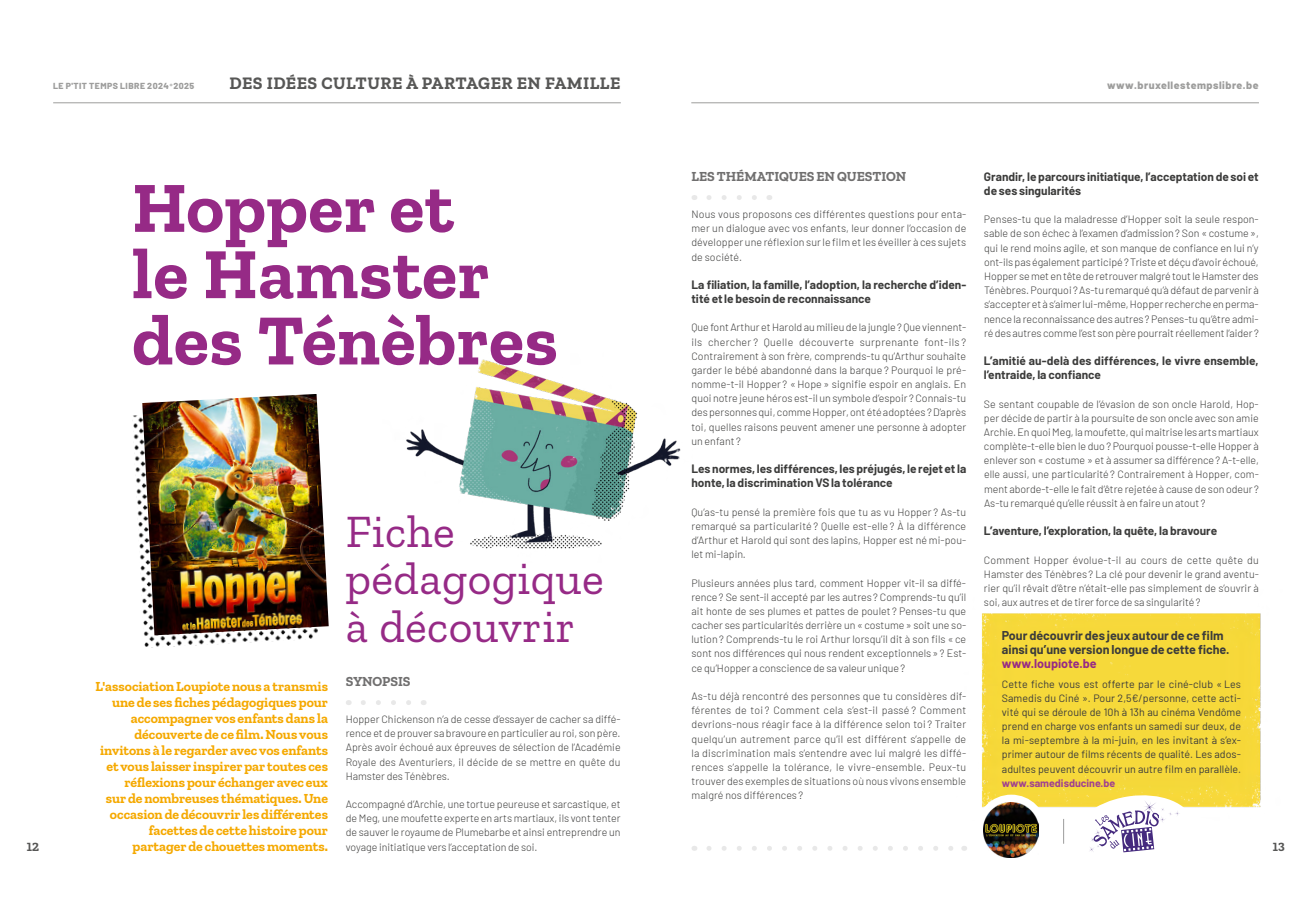
<style>
.page{position:relative;width:1312px;height:904px;background:#fff}
.page>*{position:absolute;margin:0;border:0;box-sizing:border-box;transform-origin:0 0}
.t1{font:700 72px/66.2px "Zilla Slab";letter-spacing:.01em;color:#962a86}
.t2{font:46px/47.5px "Zilla Slab";letter-spacing:.01em;color:#962a86}
.t3{font:700 17.5px "Zilla Slab";letter-spacing:.025em;color:#575756}
.t4{font:700 13.75px/15.9px "Zilla Slab";color:#f5a900;text-align:right}
.t5{font:700 13.75px "Zilla Slab";color:#706f6f}
.t6{font:700 12.5px/14.1px "Barlow";color:#3c3c3b}
.t7{font:700 12.5px "Barlow";color:#962a86}
.t8{font:700 12.5px "Zilla Slab";color:#575756}
.t9{font:700 11.88px/14.1px "Barlow";color:#3c3c3b}
.t10{font:300 10.62px/14.1px "Barlow";color:#3c3c3b;text-align:justify}
.t11{font:10.62px/14.1px "Barlow";letter-spacing:.005em;color:#3c3c3b;text-align:justify}
.t12{font:800 10.62px "Barlow";letter-spacing:.05em;color:#9d9d9c}
.t13{font:700 10.62px "Barlow";color:#9f3f90}
.t14{font:800 8.75px "Barlow";letter-spacing:.05em;color:#9d9d9c}
.s1{font-weight:400}
</style>
<div class="page">
<hr style="left:53px;top:102px;width:567px;height:1px;background:#9d9d9c">
<hr style="left:691px;top:102px;width:567px;height:1px;background:#9d9d9c">
<div style="left:982px;top:613px;width:279px;height:195px;background:#f6d93a"></div>
<div style="left:975px;top:794px;width:71px;height:71px;background:#fff;border-radius:50%"></div>
<img style="left:132px;top:415px;width:181px;height:233px">
<svg style="left:363px;top:700px;width:48px;height:5px"></svg>
<img style="left:142px;top:394px;width:186px;height:241px">
<svg style="left:708px;top:195px;width:49px;height:5px"></svg>
<img style="left:983px;top:802px;width:55px;height:55px">
<img style="left:406px;top:359px;width:275px;height:190px">
<svg style="left:708px;top:846px;width:245px;height:4px"></svg>
<svg style="left:1063px;top:791px;width:133px;height:62px"></svg>
<p class="t14" style="left:53px;top:79px;width:143px">LE P'TIT TEMPS LIBRE 2024<span class="s1">*</span>2025</p>
<h3 class="t3" style="left:229px;top:73px;width:392px">DES IDÉES CULTURE À PARTAGER EN FAMILLE</h3>
<p class="t12" style="left:1106px;top:77px;width:153px">www.bruxellestempslibre.be</p>
<p class="t5" style="left:691px;top:168px;width:216px">LES THÉMATIQUES EN QUESTION</p>
<p class="t10" style="left:691px;top:206px;width:276px">Nous vous proposons ces différentes questions pour enta&shy;mer un dialogue avec vos enfants, leur donner l’occasion de développer une réflexion sur le film et les éveiller à ces sujets de société.</p>
<p class="t9" style="left:691px;top:276px;width:276px">La filiation, la famille, l’adoption, la recherche d’iden&shy;tité et le besoin de reconnaissance</p>
<p class="t10" style="left:691px;top:320px;width:276px">Que font Arthur et Harold au milieu de la jungle? Que viennent&shy;ils chercher ? Quelle découverte surprenante font-ils ?<br>Contrairement à son frère, comprends-tu qu’Arthur souhaite garder le bébé abandonné dans la barque ? Pourquoi le pré&shy;nomme-t-il Hopper ? «Hope » signifie espoir en anglais. En quoi notre jeune héros est-il un symbole d’espoir ? Connais-tu des personnes qui, comme Hopper, ont été adoptées ? D’après toi, quelles raisons peuvent amener une personne à adopter un enfant ?</p>
<p class="t9" style="left:691px;top:461px;width:276px">Les normes, les différences, les préjugés, le rejet et la honte, la discrimination VS la tolérance</p>
<p class="t10" style="left:691px;top:504px;width:276px">Qu’as-tu pensé la première fois que tu as vu Hopper ? As-tu remarqué sa particularité ? Quelle est-elle ? À la différence d’Arthur et Harold qui sont des lapins, Hopper est né mi-pou&shy;let mi-lapin.</p>
<p class="t10" style="left:691px;top:575px;width:276px">Plusieurs années plus tard, comment Hopper vit-il sa diffé&shy;rence? Se sent-il accepté par les autres ? Comprends-tu qu’il ait honte de ses plumes et pattes de poulet ? Penses-tu que cacher ses particularités derrière un «costume» soit une so&shy;lution? Comprends-tu le roi Arthur lorsqu’il dit à son fils «ce sont nos différences qui nous rendent exceptionnels»? Est&shy;ce qu’Hopper a conscience de sa valeur unique?</p>
<p class="t10" style="left:691px;top:688px;width:276px">As-tu déjà rencontré des personnes que tu considères dif&shy;férentes de toi ? Comment cela s’est-il passé ? Comment devrions-nous réagir face à la différence selon toi ? Traiter quelqu’un autrement parce qu’il est différent s’appelle de la discrimination mais s’entendre avec lui malgré les diffé&shy;rences s’appelle la tolérance, le vivre-ensemble. Peux-tu trouver des exemples de situations où nous vivons ensemble malgré nos différences ?</p>
<p class="t9" style="left:983px;top:168px;width:276px">Grandir, le parcours initiatique, l’acceptation de soi et de ses singularités</p>
<p class="t10" style="left:983px;top:211px;width:276px">Penses-tu que la maladresse d’Hopper soit la seule respon&shy;sable de son échec à l’examen d’admission? Son «costume», qui le rend moins agile, et son manque de confiance en lui n’y ont-ils pas également participé? Triste et déçu d’avoir échoué, Hopper se met en tête de retrouver malgré tout le Hamster des Ténèbres. Pourquoi ? As-tu remarqué qu’à défaut de parvenir à s’accepter et à s’aimer lui-même, Hopper recherche en perma&shy;nence la reconnaissance des autres ? Penses-tu qu’être admi&shy;ré des autres comme l’est son père pourrait réellement l’aider ?</p>
<p class="t9" style="left:983px;top:353px;width:276px">L’amitié au-delà des différences, le vivre ensemble, l’entraide, la confiance</p>
<p class="t10" style="left:983px;top:396px;width:276px">Se sentant coupable de l’évasion de son oncle Harold, Hop&shy;per décide de partir à la poursuite de son oncle avec son amie Archie. En quoi Meg, la moufette, qui maitrise les arts martiaux complète-t-elle bien le duo? Pourquoi pousse-t-elle Hopper à enlever son «costume » et à assumer sa différence? A-t-elle, elle aussi, une particularité? Contrairement à Hopper, com&shy;ment aborde-t-elle le fait d’être rejetée à cause de son odeur ?<br>As-tu remarqué qu’elle réussit à en faire un atout ?</p>
<p class="t9" style="left:983px;top:523px;width:235px">L’aventure, l’exploration, la quête, la bravoure</p>
<p class="t10" style="left:983px;top:552px;width:276px">Comment Hopper évolue-t-il au cours de cette quête du Hamster des Ténèbres ? La clé pour devenir le grand aventu&shy;rier qu’il rêvait d’être n’était-elle pas simplement de s’ouvrir à soi, aux autres et de tirer force de sa singularité?</p>
<h1 class="t1" style="left:132px;top:175px;width:427px">Hopper et<br>le Hamster des Ténèbres</h1>
<h2 class="t2" style="left:345px;top:508px;width:259px">Fiche pédagogique à découvrir</h2>
<p class="t6" style="left:1001px;top:627px;width:229px">Pour découvrir des jeux autour de ce film ainsi qu’une version longue de cette fiche.</p>
<p class="t7" style="left:1001px;top:654px;width:96px">www.loupiote.be</p>
<p class="t11" style="left:1001px;top:676px;width:241px">Cette fiche vous est offerte par le ciné-club « Les Samedis du Ciné ». Pour 2,5€/personne, cette acti&shy;vité qui se déroule de 10h à 13h au cinéma Vendôme prend en charge vos enfants un samedi sur deux, de la mi-septembre à la mi-juin, en les invitant à s’ex&shy;primer autour de films récents de qualité. Les ados&shy;adultes peuvent découvrir un autre film en parallèle.</p>
<p class="t13" style="left:1001px;top:775px;width:115px">www.samedisducine.be</p>
<p class="t5" style="left:345px;top:673px;width:66px">SYNOPSIS</p>
<p class="t10" style="left:345px;top:711px;width:276px">Hopper Chickenson n’a de cesse d’essayer de cacher sa diffé&shy;rence et de prouver sa bravoure en particulier au roi, son père.<br>Après avoir échoué aux épreuves de sélection de l’Académie Royale des Aventuriers, il décide de se mettre en quête du Hamster des Ténèbres.</p>
<p class="t10" style="left:345px;top:796px;width:276px">Accompagné d’Archie, une tortue peureuse et sarcastique, et de Meg, une moufette experte en arts martiaux, ils vont tenter de sauver le royaume de Plumebarbe et ainsi entreprendre un voyage initiatique vers l’acceptation de soi.</p>
<p class="t4" style="left:96px;top:678px;width:234px">L'association Loupiote nous a transmis une de ses fiches pédagogiques pour accompagner vos enfants dans la découverte de ce film. Nous vous invitons à le regarder avec vos enfants et vous laisser inspirer par toutes ces réflexions pour échanger avec eux<br>sur de nombreuses thématiques. Une occasion de découvrir les différentes facettes de cette histoire pour partager de chouettes moments.</p>
<p class="t8" style="left:27px;top:839px;width:14px">12</p>
<p class="t8" style="left:1272px;top:839px;width:13px">13</p>
</div>
